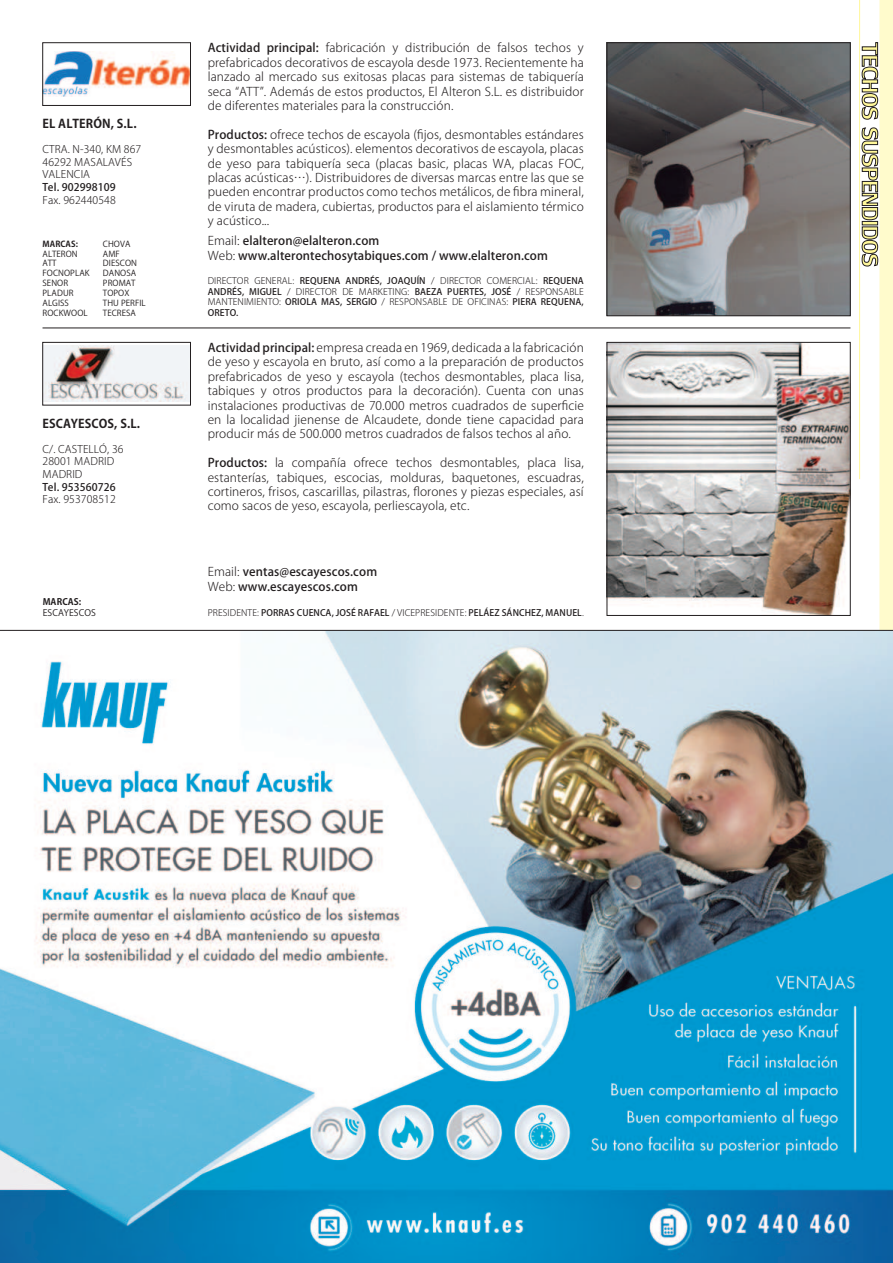
<style>
.page{position:relative;width:893px;height:1263px;background:#fff}
.page>*{position:absolute;margin:0;border:0;box-sizing:border-box;transform-origin:0 0}
.t1{font:300 12px/14.4px "Koz Go Pro";letter-spacing:.01em;color:#231f20;text-align:justify}
.t2{font:500 12px/14.4px "Koz Go Pro";letter-spacing:.01em;color:#231f20}
.t3{font:700 12px "Koz Go Pro";letter-spacing:.01em;color:#231f20}
.t4{font:300 10.5px/12.6px "Koz Go Pro";letter-spacing:.01em;color:#231f20}
.t5{font:500 10.5px "Koz Go Pro";letter-spacing:.01em;color:#231f20}
.t6{font:300 9px/10.5px "Koz Go Pro";letter-spacing:.01em;color:#231f20;text-align:justify}
.t7{font:500 9px "Koz Go Pro";letter-spacing:.01em;color:#231f20}
.t8{font:9px "Koz Go Pro";letter-spacing:.01em;color:#231f20}
.t9{font:700 9px "Koz Go Pro";letter-spacing:.01em;color:#231f20}
.t10{font:8.25px/9.9px "Koz Go Pro";letter-spacing:.01em;color:#231f20}
.t11{font:700 8.25px "Koz Go Pro";letter-spacing:.01em;color:#231f20}
.s1{font-weight:500}
.s2{font-weight:300}
</style>
<div class="page">
<hr style="left:43px;top:328px;width:807px;height:1px;background:#231f20">
<img style="left:609px;top:344px;width:239px;height:270px">
<div style="left:607px;top:342px;width:243px;height:274px;border:1px solid #231f20"></div>
<div style="left:43px;top:342px;width:147px;height:63px;background:linear-gradient(to right,#fff,#fff)"></div>
<img style="left:45px;top:346px;width:144px;height:56px">
<div style="left:43px;top:342px;width:148px;height:63px;border:1px solid #231f20"></div>
<img style="left:609px;top:45px;width:239px;height:269px">
<div style="left:607px;top:43px;width:243px;height:273px;border:1px solid #231f20"></div>
<img style="left:45px;top:51px;width:144px;height:46px">
<div style="left:43px;top:43px;width:148px;height:63px;border:1px solid #231f20"></div>
<svg style="left:862px;top:0;width:31px;height:630px"></svg>
<hr style="left:859px;top:0;width:1px;height:479px;background:#fff79a">
<img style="left:0;top:631px;width:893px;height:632px">
<hr style="left:0;top:630px;width:893px;height:1px;background:#231f20">
<p class="t3" style="left:43px;top:116px;width:96px">EL ALTERÓN, S.L.</p>
<p class="t4" style="left:43px;top:143px;width:100px">CTRA. N-340, KM 867<br>46292 MASALAVÉS<br>VALENCIA</p>
<p class="t5" style="left:43px;top:180px;width:75px">Tel. 902998109</p>
<p class="t4" style="left:43px;top:193px;width:75px">Fax. 962440548</p>
<p class="t11" style="left:43px;top:238px;width:37px">MARCAS:</p>
<p class="t10" style="left:43px;top:249px;width:49px">ALTERON<br>ATT<br>FOCNOPLAK<br>SENOR<br>PLADUR<br>ALGISS<br>ROCKWOOL</p>
<p class="t10" style="left:103px;top:239px;width:44px">CHOVA<br>AMF<br>DIESCON<br>DANOSA<br>PROMAT<br>TOPOX<br>THU PERFIL<br>TECRESA</p>
<p class="t3" style="left:43px;top:415px;width:99px">ESCAYESCOS, S.L.</p>
<p class="t4" style="left:43px;top:443px;width:83px">C/. CASTELLÓ, 36<br>28001 MADRID<br>MADRID</p>
<p class="t5" style="left:43px;top:480px;width:75px">Tel. 953560726</p>
<p class="t4" style="left:43px;top:493px;width:75px">Fax. 953708512</p>
<p class="t9" style="left:43px;top:596px;width:40px">MARCAS:</p>
<p class="t8" style="left:43px;top:607px;width:55px">ESCAYESCOS</p>
<p class="t1" style="left:208px;top:41px;width:378px"><span class="s1">Actividad principal:</span> fabricación y distribución de falsos techos y prefabricados decorativos de escayola desde 1973. Recientemente ha lanzado al mercado sus exitosas placas para sistemas de tabiquería seca “ATT”. Además de estos productos, El Alteron S.L. es distribuidor de diferentes materiales para la construcción.</p>
<p class="t1" style="left:208px;top:127px;width:378px"><span class="s1">Productos:</span> ofrece techos de escayola (昀椀jos, desmontables estándares y desmontables acústicos). elementos decorativos de escayola, placas de yeso para tabiquería seca (placas basic, placas WA, placas FOC, placas acústicas…). Distribuidores de diversas marcas entre las que se pueden encontrar productos como techos metálicos, de 昀椀bra mineral, de viruta de madera, cubiertas, productos para el aislamiento térmico y acústico...</p>
<p class="t2" style="left:208px;top:234px;width:342px"><span class="s2">Email:</span> elalteron@elalteron.com<br><span class="s2">Web:</span> www.alterontechosytabiques.com / www.elalteron.com</p>
<p class="t6" style="left:208px;top:276px;width:378px">DIRECTOR GENERAL: <span class="s1">REQUENA ANDRÉS, JOAQUÍN</span> / DIRECTOR COMERCIAL: <span class="s1">REQUENA ANDRÉS, MIGUEL</span> / DIRECTOR DE MARKETING: <span class="s1">BAEZA PUERTES, JOSÉ</span> / RESPONSABLE MANTENIMIENTO: <span class="s1">ORIOLA MAS, SERGIO</span> / RESPONSABLE DE OFICINAS: <span class="s1">PIERA REQUENA, ORETO.</span></p>
<p class="t1" style="left:208px;top:340px;width:378px"><span class="s1">Actividad principal:</span> empresa creada en 1969, dedicada a la fabricación de yeso y escayola en bruto, así como a la preparación de productos prefabricados de yeso y escayola (techos desmontables, placa lisa, tabiques y otros productos para la decoración). Cuenta con unas instalaciones productivas de 70.000 metros cuadrados de super昀椀cie en la localidad jienense de Alcaudete, donde tiene capacidad para producir más de 500.000 metros cuadrados de falsos techos al año.</p>
<p class="t1" style="left:208px;top:456px;width:378px"><span class="s1">Productos:</span> la compañía ofrece techos desmontables, placa lisa, estanterías, tabiques, escocias, molduras, baquetones, escuadras, cortineros, frisos, cascarillas, pilastras, 昀氀orones y piezas especiales, así como sacos de yeso, escayola, perliescayola, etc.</p>
<p class="t2" style="left:208px;top:565px;width:171px"><span class="s2">Email:</span> ventas@escayescos.com<br><span class="s2">Web:</span> www.escayescos.com</p>
<p class="t7" style="left:208px;top:606px;width:378px"><span class="s2">PRESIDENTE:</span> PORRAS CUENCA, JOSÉ RAFAEL <span class="s2">/ VICEPRESIDENTE:</span> PELÁEZ SÁNCHEZ, MANUEL<span class="s2">.</span></p>
</div>
